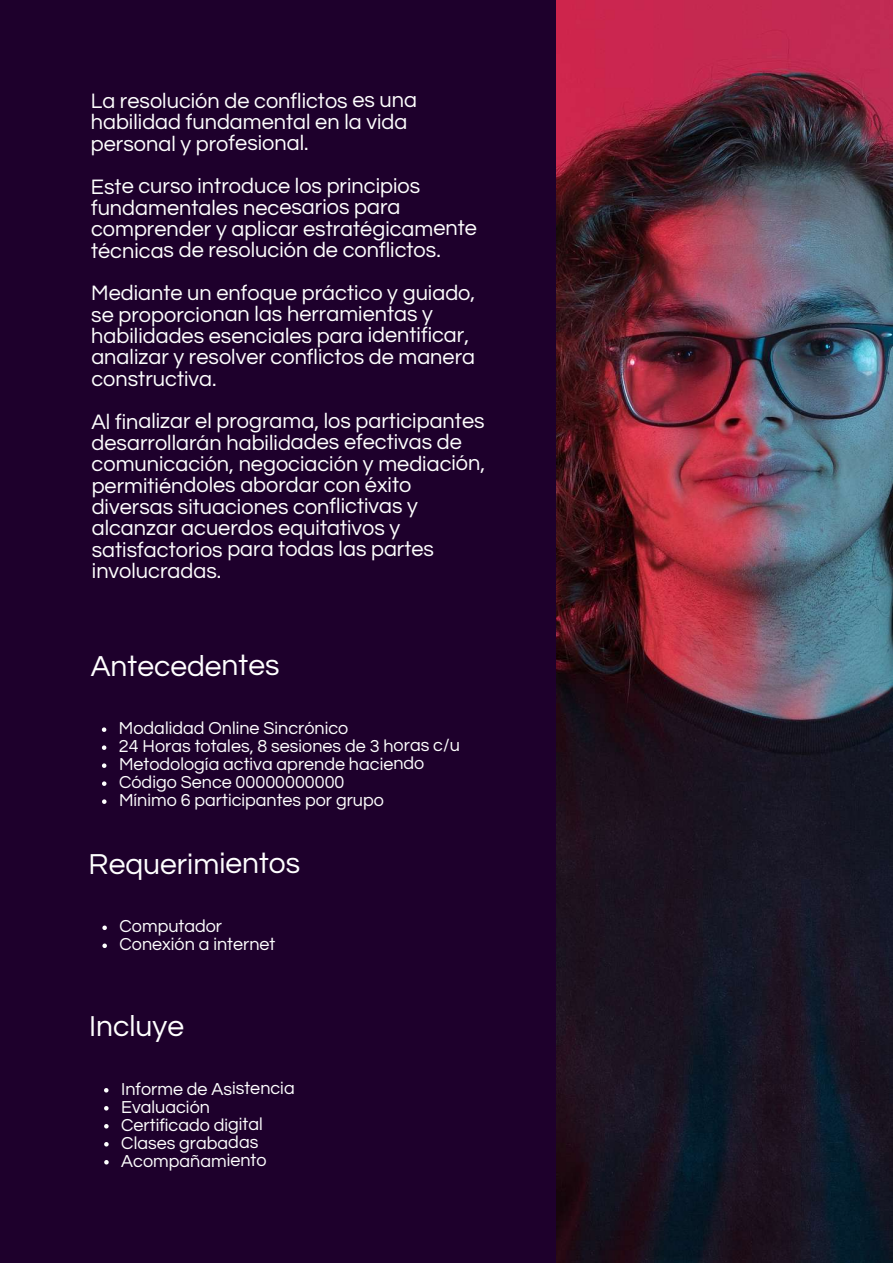
<style>
.page{position:relative;width:893px;height:1264px;background:#fff}
.page>*{position:absolute;margin:0;border:0;box-sizing:border-box;transform-origin:0 0}
.t1{font:30px "Questrial";letter-spacing:-.005em;color:#fff}
.t2{font:21.75px/21.5px "Questrial";letter-spacing:-.005em;color:#fff}
.t3{font:18px/18px "Questrial";color:#fff}
</style>
<div class="page">
<div style="left:0;top:0;width:892px;height:1262px;background:#1e002c"></div>
<img style="left:557px;top:0;width:335px;height:1262px">
<svg style="left:102px;top:727px;width:4px;height:5px"></svg>
<svg style="left:102px;top:745px;width:4px;height:5px"></svg>
<svg style="left:102px;top:763px;width:4px;height:5px"></svg>
<svg style="left:102px;top:781px;width:4px;height:5px"></svg>
<svg style="left:102px;top:799px;width:4px;height:5px"></svg>
<svg style="left:102px;top:925px;width:5px;height:5px"></svg>
<svg style="left:102px;top:943px;width:5px;height:5px"></svg>
<svg style="left:104px;top:1088px;width:4px;height:4px"></svg>
<svg style="left:104px;top:1106px;width:5px;height:4px"></svg>
<svg style="left:104px;top:1124px;width:5px;height:4px"></svg>
<svg style="left:104px;top:1142px;width:5px;height:4px"></svg>
<svg style="left:104px;top:1160px;width:5px;height:4px"></svg>
<p class="t2" style="left:91px;top:90px;width:328px">La resolución de conflictos es una habilidad fundamental en la vida personal y profesional.</p>
<p class="t2" style="left:91px;top:176px;width:387px">Este curso introduce los principios fundamentales necesarios para comprender y aplicar estratégicamente técnicas de resolución de conflictos.</p>
<p class="t2" style="left:91px;top:282px;width:385px">Mediante un enfoque práctico y guiado, se proporcionan las herramientas y habilidades esenciales para identificar, analizar y resolver conflictos de manera constructiva.</p>
<p class="t2" style="left:91px;top:411px;width:395px">Al finalizar el programa, los participantes desarrollarán habilidades efectivas de comunicación, negociación y mediación, permitiéndoles abordar con éxito diversas situaciones conflictivas y alcanzar acuerdos equitativos y satisfactorios para todas las partes involucradas.</p>
<h1 class="t1" style="left:91px;top:651px;width:190px">Antecedentes</h1>
<p class="t3" style="left:119px;top:719px;width:342px">Modalidad Online Sincrónico<br>24 Horas totales, 8 sesiones de 3 horas c/u Metodología activa aprende haciendo Código Sence 00000000000<br>Mínimo 6 participantes por grupo</p>
<h1 class="t1" style="left:89px;top:848px;width:213px">Requerimientos</h1>
<p class="t3" style="left:119px;top:917px;width:157px">Computador<br>Conexión a internet</p>
<h1 class="t1" style="left:89px;top:1011px;width:97px">Incluye</h1>
<p class="t3" style="left:121px;top:1080px;width:175px">Informe de Asistencia<br>Evaluación<br>Certificado digital<br>Clases grabadas<br>Acompañamiento</p>
</div>
